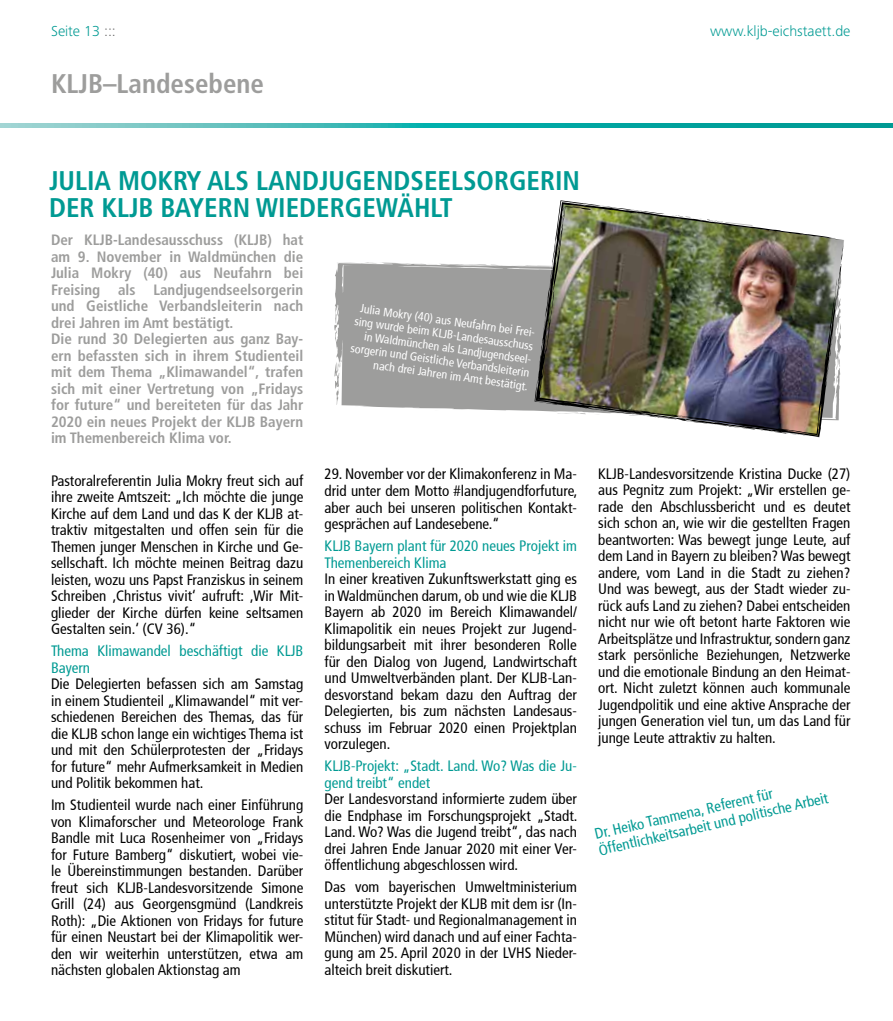
<style>
.page{position:relative;width:893px;height:1021px;background:#fff}
.page>*{position:absolute;margin:0;border:0;box-sizing:border-box;transform-origin:0 0}
.t1{font:700 condensed 27px/27px "Frutiger LT Pro";color:#009a93}
.t2{font:700 condensed 27px "Frutiger LT Pro";color:#9d9d9c}
.t3{font:condensed 15px/16.5px "Frutiger";color:#000;text-align:justify}
.t4{font:700 condensed 15px/16.5px "Frutiger LT Pro";color:#9d9d9c}
.t5{font:condensed 15px/16.5px "Frutiger";color:#009a93}
.t6{font:300 15px "Frutiger Next Pro";color:#009a93}
.t7{font:condensed 12px/13.5px "Frutiger";color:#fff;text-align:right}
.s1{color:#646363}
</style>
<div class="page">
<div style="left:334px;top:263px;width:201px;height:148px;background:#9d9d9c"></div>
<svg style="left:334px;top:360px;width:9px;height:45px"></svg>
<svg style="left:337px;top:262px;width:42px;height:2px"></svg>
<img style="left:536px;top:200px;width:308px;height:236px">
<svg style="left:0;top:123px;width:893px;height:5px;background:#2fb2ae"></svg>
<p class="t6" style="left:51px;top:23px;width:66px">Seite 13 <span class="s1">:::</span></p>
<p class="t6" style="left:710px;top:23px;width:142px">www.kljb-eichstaett.de</p>
<h1 class="t2" style="left:51px;top:68px;width:215px">KLJB–Landesebene</h1>
<h1 class="t1" style="left:49px;top:168px;width:533px">JULIA MOKRY ALS LANDJUGENDSEELSORGERIN<br>DER KLJB BAYERN WIEDERGEWÄHLT</h1>
<p class="t4" style="left:51px;top:232px;width:254px">Der KLJB-Landesausschuss (KLJB) hat am 9. November in Waldmünchen die Julia Mokry (40) aus Neufahrn bei Freising als Landjugendseelsorgerin und Geistliche Verbandsleiterin nach drei Jahren im Amt bestätigt.<br>Die rund 30 Delegierten aus ganz Bay&shy;ern befassten sich in ihrem Studienteil mit dem Thema „Klimawandel“, trafen sich mit einer Vertretung von „Fridays for future“ und bereiteten für das Jahr 2020 ein neues Projekt der KLJB Bayern im Themenbereich Klima vor.</p>
<p class="t3" style="left:51px;top:472px;width:254px">Pastoralreferentin Julia Mokry freut sich auf ihre zweite Amtszeit: „Ich möchte die junge Kirche auf dem Land und das K der KLJB at&shy;traktiv mitgestalten und offen sein für die Themen junger Menschen in Kirche und Ge&shy;sellschaft. Ich möchte meinen Beitrag dazu leisten, wozu uns Papst Franziskus in seinem Schreiben ‚Christus vivit‘ aufruft: ‚Wir Mit&shy;glieder der Kirche dürfen keine seltsamen Gestalten sein.‘ (CV 36).“</p>
<p class="t5" style="left:51px;top:642px;width:254px">Thema Klimawandel beschäftigt die KLJB<br>Bayern</p>
<p class="t3" style="left:51px;top:675px;width:254px">Die Delegierten befassen sich am Samstag in einem Studienteil „Klimawandel“ mit ver&shy;schiedenen Bereichen des Themas, das für die KLJB schon lange ein wichtiges Thema ist und mit den Schülerprotesten der „Fridays for future“ mehr Aufmerksamkeit in Medien und Politik bekommen hat.</p>
<p class="t3" style="left:51px;top:796px;width:254px">Im Studienteil wurde nach einer Einführung von Klimaforscher und Meteorologe Frank Bandle mit Luca Rosenheimer von „Fridays for Future Bamberg“ diskutiert, wobei vie&shy;le Übereinstimmungen bestanden. Darüber freut sich KLJB-Landesvorsitzende Simone Grill (24) aus Georgensgmünd (Landkreis Roth): „Die Aktionen von Fridays for future für einen Neustart bei der Klimapolitik wer&shy;den wir weiterhin unterstützen, etwa am nächsten globalen Aktionstag am</p>
<p class="t7" style="left:357px;top:301px;width:184px;rotate:8deg">Julia Mokry (40) aus Neufahrn bei Frei&shy;sing wurde beim KLJB-Landesausschuss in Waldmünchen als Landjugendseel&shy;sorgerin und Geistliche Verbandsleiterin nach drei Jahren im Amt bestätigt.</p>
<p class="t3" style="left:325px;top:466px;width:254px">29. November vor der Klimakonferenz in Ma&shy;drid unter dem Motto #landjugendforfuture, aber auch bei unseren politischen Kontakt&shy;gesprächen auf Landesebene.“</p>
<p class="t5" style="left:325px;top:537px;width:254px">KLJB Bayern plant für 2020 neues Projekt im<br>Themenbereich Klima</p>
<p class="t3" style="left:325px;top:570px;width:254px">In einer kreativen Zukunftswerkstatt ging es in Waldmünchen darum, ob und wie die KLJB Bayern ab 2020 im Bereich Klimawandel/ Klimapolitik ein neues Projekt zur Jugend&shy;bildungsarbeit mit ihrer besonderen Rolle für den Dialog von Jugend, Landwirtschaft und Umweltverbänden plant. Der KLJB-Lan&shy;desvorstand bekam dazu den Auftrag der Delegierten, bis zum nächsten Landesaus&shy;schuss im Februar 2020 einen Projektplan vorzulegen.</p>
<p class="t5" style="left:325px;top:757px;width:254px">KLJB-Projekt: „Stadt. Land. Wo? Was die Ju&shy;gend treibt“ endet</p>
<p class="t3" style="left:325px;top:790px;width:254px">Der Landesvorstand informierte zudem über die Endphase im Forschungsprojekt „Stadt.<br>Land. Wo? Was die Jugend treibt“, das nach drei Jahren Ende Januar 2020 mit einer Ver&shy;öffentlichung abgeschlossen wird.</p>
<p class="t3" style="left:325px;top:878px;width:254px">Das vom bayerischen Umweltministerium unterstützte Projekt der KLJB mit dem isr (In&shy;stitut für Stadt- und Regionalmanagement in München) wird danach und auf einer Fachta&shy;gung am 25. April 2020 in der LVHS Nieder&shy;alteich breit diskutiert.</p>
<p class="t3" style="left:598px;top:465px;width:254px">KLJB-Landesvorsitzende Kristina Ducke (27) aus Pegnitz zum Projekt: „Wir erstellen ge&shy;rade den Abschlussbericht und es deutet sich schon an, wie wir die gestellten Fragen beantworten: Was bewegt junge Leute, auf dem Land in Bayern zu bleiben? Was bewegt andere, vom Land in die Stadt zu ziehen?<br>Und was bewegt, aus der Stadt wieder zu&shy;rück aufs Land zu ziehen? Dabei entscheiden nicht nur wie oft betont harte Faktoren wie Arbeitsplätze und Infrastruktur, sondern ganz stark persönliche Beziehungen, Netzwerke und die emotionale Bindung an den Heimat&shy;ort. Nicht zuletzt können auch kommunale Jugendpolitik und eine aktive Ansprache der jungen Generation viel tun, um das Land für junge Leute attraktiv zu halten.</p>
<p class="t5" style="left:593px;top:826px;width:237px;rotate:-13deg">Dr. Heiko Tammena, Referent für<br>Öffentlichkeitsarbeit und politische Arbeit</p>
</div>
